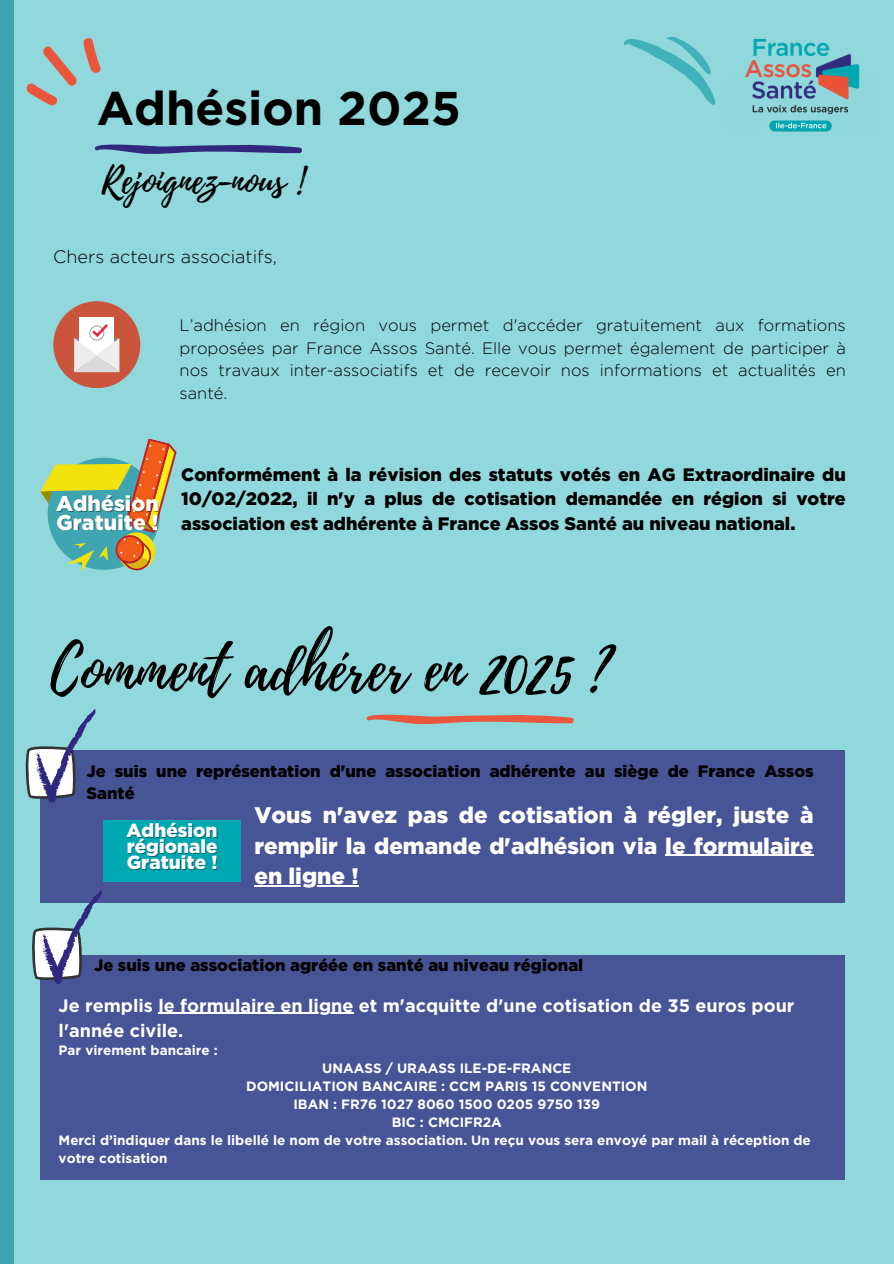
<style>
.page{position:relative;width:894px;height:1264px;background:#fff}
.page>*{position:absolute;margin:0;border:0;box-sizing:border-box;transform-origin:0 0}
.t1{font:60.6px "Playlist Script";color:#000}
.t2{font:700 47.25px "Gotham";color:#000}
.t3{font:36.6px "Playlist Script";color:#000}
.t4{font:900 22.5px/30.3px "Gotham";color:#fff}
.t5{font:900 21.3px "Gotham";color:#fff}
.t6{font:900 18.9px "Gotham";color:#fff}
.t7{font:900 18px/24.8px "Gotham";color:#000;text-align:justify}
.t8{font:700 18px "Gotham";color:#fff}
.t9{font:300 18px "Gotham";color:#000}
.t10{font:300 16.5px/22.5px "Gotham";color:#000;text-align:justify}
.t11{font:900 16.5px/22.5px "Gotham";color:#000}
.t12{font:700 13.5px/18px "Gotham";color:#fff}
</style>
<div class="page">
<div style="left:0;top:0;width:893px;height:1263px;background:#91d8dc"></div>
<svg style="left:26px;top:38px;width:75px;height:68px"></svg>
<svg style="left:624px;top:36px;width:92px;height:69px"></svg>
<svg style="left:94px;top:144px;width:208px;height:10px"></svg>
<div style="left:0;top:0;width:14px;height:1263px;background:#3ea5b1"></div>
<svg style="left:53px;top:301px;width:87px;height:87px"></svg>
<svg style="left:40px;top:438px;width:137px;height:134px"></svg>
<img style="left:745px;top:38px;width:115px;height:94px">
<svg style="left:366px;top:714px;width:208px;height:10px"></svg>
<div style="left:40px;top:750px;width:804px;height:152px;background:#475597"></div>
<div style="left:103px;top:819px;width:138px;height:62px;background:#00a8b2"></div>
<svg style="left:25px;top:708px;width:71px;height:95px"></svg>
<hr style="left:665px;top:854px;width:28px;height:2px;background:#fff">
<hr style="left:693px;top:854px;width:120px;height:2px;background:#fff">
<hr style="left:254px;top:885px;width:91px;height:1px;background:#fff">
<svg style="left:345px;top:885px;width:13px;height:1px"></svg>
<div style="left:40px;top:955px;width:804px;height:224px;background:#475597"></div>
<hr style="left:158px;top:1012px;width:195px;height:2px;background:#fff">
<svg style="left:32px;top:890px;width:70px;height:94px"></svg>
<p class="t2" style="left:97px;top:81px;width:365px">Adhésion 2025</p>
<h6 class="t3" style="left:102px;top:155px;width:203px">Rejoignez-nous !</h6>
<p class="t9" style="left:53px;top:247px;width:225px">Chers acteurs associatifs,</p>
<p class="t10" style="left:179px;top:314px;width:667px">L’adhésion en région vous permet d'accéder gratuitement aux formations proposées par France Assos Santé. Elle vous permet également de participer à nos travaux inter-associatifs et de recevoir nos informations et actualités en santé.</p>
<h2 class="t5" style="left:56px;top:491px;width:104px">Adhésion</h2>
<p class="t5" style="left:56px;top:509px;width:104px">Gratuite !</p>
<h3 class="t7" style="left:181px;top:461px;width:665px">Conformément à la révision des statuts votés en AG Extraordinaire du 10/02/2022, il n'y a plus de cotisation demandée en région si votre association est adhérente à France Assos Santé au niveau national.</h3>
<h5 class="t1" style="left:51px;top:626px;width:560px">Comment adhérer en 2025 ?</h5>
<p class="t11" style="left:86px;top:759px;width:728px">Je suis une représentation d'une association adhérente au siège de France Assos<br>Santé</p>
<p class="t4" style="left:254px;top:799px;width:560px">Vous n'avez pas de cotisation à régler, juste à remplir la demande d'adhésion via le formulaire</p>
<p class="t4" style="left:254px;top:860px;width:106px">en ligne !</p>
<h4 class="t6" style="left:126px;top:819px;width:92px">Adhésion</h4>
<h5 class="t6" style="left:127px;top:835px;width:92px">régionale</h5>
<h1 class="t6" style="left:127px;top:851px;width:92px">Gratuite !</h1>
<p class="t11" style="left:94px;top:953px;width:490px">Je suis une association agréée en santé au niveau régional</p>
<p class="t8" style="left:59px;top:994px;width:737px">Je remplis le formulaire en ligne et m'acquitte d'une cotisation de 35 euros pour</p>
<h6 class="t8" style="left:59px;top:1019px;width:126px">l'année civile.</h6>
<h6 class="t12" style="left:59px;top:1040px;width:161px">Par virement bancaire :</h6>
<h5 class="t12" style="left:322px;top:1058px;width:250px">UNAASS / URAASS ILE-DE-FRANCE</h5>
<h4 class="t12" style="left:246px;top:1076px;width:402px">DOMICILIATION BANCAIRE : CCM PARIS 15 CONVENTION</h4>
<p class="t12" style="left:293px;top:1094px;width:308px">IBAN : FR76 1027 8060 1500 0205 9750 139</p>
<h6 class="t12" style="left:391px;top:1112px;width:112px">BIC : CMCIFR2A</h6>
<p class="t12" style="left:59px;top:1130px;width:753px">Merci d’indiquer dans le libellé le nom de votre association. Un reçu vous sera envoyé par mail à réception de votre cotisation</p>
</div>
